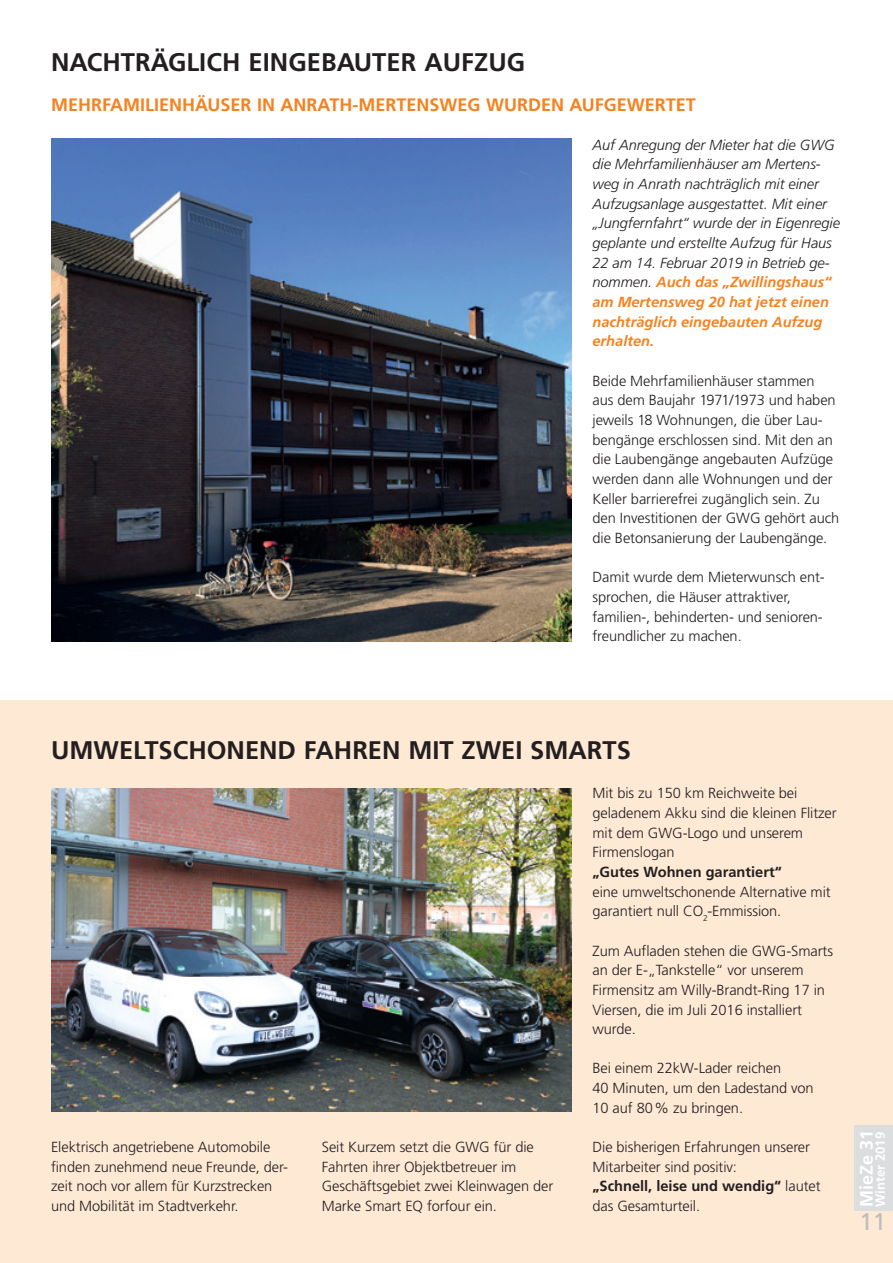
<style>
.page{position:relative;width:893px;height:1263px;background:#fff}
.page>*{position:absolute;margin:0;border:0;box-sizing:border-box;transform-origin:0 0}
.t1{font:700 25.5px "Frutiger";color:#231f20}
.t2{font:24px "Frutiger";color:#bcbdc0}
.t3{font:700 18px "Frutiger";color:#f58220}
.t4{font:700 18px "Frutiger";color:#fff}
.t5{font:300 14.7px/19.6px "Frutiger";letter-spacing:-.005em;color:#231f20}
.t6{font:italic 300 14.7px/19.6px "Frutiger";letter-spacing:-.005em;color:#231f20}
.t7{font:700 14.7px "Frutiger";color:#231f20}
.t8{font:700 13.2px "Frutiger";letter-spacing:-.005em;color:#fff}
.s1{font-weight:700;color:#f58220}
.s2{font-weight:700}
</style>
<div class="page">
<div style="left:0;top:701px;width:893px;height:562px;background:#fee9d5"></div>
<div style="left:855px;top:1126px;width:38px;height:85px;background:#dcdddf"></div>
<img style="left:51px;top:139px;width:520px;height:502px">
<img style="left:51px;top:788px;width:520px;height:323px">
<h1 class="t1" style="left:51px;top:47px;width:476px">NACHTRÄGLICH EINGEBAUTER AUFZUG</h1>
<p class="t3" style="left:51px;top:94px;width:646px">MEHRFAMILIENHÄUSER IN ANRATH-MERTENSWEG WURDEN AUFGEWERTET</p>
<p class="t6" style="left:592px;top:135px;width:249px">Auf Anregung der Mieter hat die GWG die Mehrfamilienhäuser am Mertens&shy;weg in Anrath nachträglich mit einer Aufzugsanlage ausgestattet. Mit einer „Jungfernfahrt“ wurde der in Eigenregie geplante und erstellte Aufzug für Haus 22 am 14. Februar 2019 in Betrieb ge&shy;nommen. <span class="s1">Auch das „Zwillingshaus“ am Mertensweg 20 hat jetzt einen nachträglich eingebauten Aufzug erhalten.</span></p>
<p class="t5" style="left:592px;top:371px;width:248px">Beide Mehrfamilienhäuser stammen<br>aus dem Baujahr 1971/1973 und haben jeweils 18 Wohnungen, die über Lau&shy;bengänge erschlossen sind. Mit den an die Laubengänge angebauten Aufzüge werden dann alle Wohnungen und der Keller barrierefrei zugänglich sein. Zu den Investitionen der GWG gehört auch die Betonsanierung der Laubengänge.</p>
<p class="t5" style="left:592px;top:567px;width:234px">Damit wurde dem Mieterwunsch ent&shy;sprochen, die Häuser attraktiver, familien-, behinderten- und senioren&shy;freundlicher zu machen.</p>
<h1 class="t1" style="left:51px;top:735px;width:581px">UMWELTSCHONEND FAHREN MIT ZWEI SMARTS</h1>
<p class="t5" style="left:51px;top:1137px;width:239px">Elektrisch angetriebene Automobile finden zunehmend neue Freunde, der&shy;zeit noch vor allem für Kurzstrecken und Mobilität im Stadtverkehr.</p>
<p class="t5" style="left:322px;top:1137px;width:233px">Seit Kurzem setzt die GWG für die<br>Fahrten ihrer Objektbetreuer im<br>Geschäftsgebiet zwei Kleinwagen der<br>Marke Smart EQ forfour ein.</p>
<p class="t5" style="left:592px;top:783px;width:246px">Mit bis zu 150 km Reichweite bei geladenem Akku sind die kleinen Flitzer mit dem GWG-Logo und unserem<br>Firmenslogan</p>
<p class="t7" style="left:592px;top:863px;width:191px">„Gutes Wohnen garantiert“</p>
<p class="t5" style="left:592px;top:882px;width:240px">eine umweltschonende Alternative mit garantiert null CO<sub>2</sub>-Emmission.</p>
<p class="t5" style="left:592px;top:941px;width:242px">Zum Aufladen stehen die GWG-Smarts an der E-„Tankstelle“ vor unserem<br>Firmensitz am Willy-Brandt-Ring 17 in<br>Viersen, die im Juli 2016 installiert wurde.</p>
<p class="t5" style="left:592px;top:1058px;width:223px">Bei einem 22kW-Lader reichen<br>40 Minuten, um den Ladestand von<br>10 auf 80% zu bringen.</p>
<p class="t5" style="left:592px;top:1137px;width:230px">Die bisherigen Erfahrungen unserer<br>Mitarbeiter sind positiv:<br><span class="s2">„Schnell, leise und wendig“</span> lautet das Gesamturteil.</p>
<p class="t4" style="left:856px;top:1206px;width:79px;rotate:-90deg">MieZe 31</p>
<p class="t8" style="left:873px;top:1206px;width:76px;rotate:-90deg">Winter 2019</p>
<h2 class="t2" style="left:860px;top:1207px;width:28px">11</h2>
</div>
